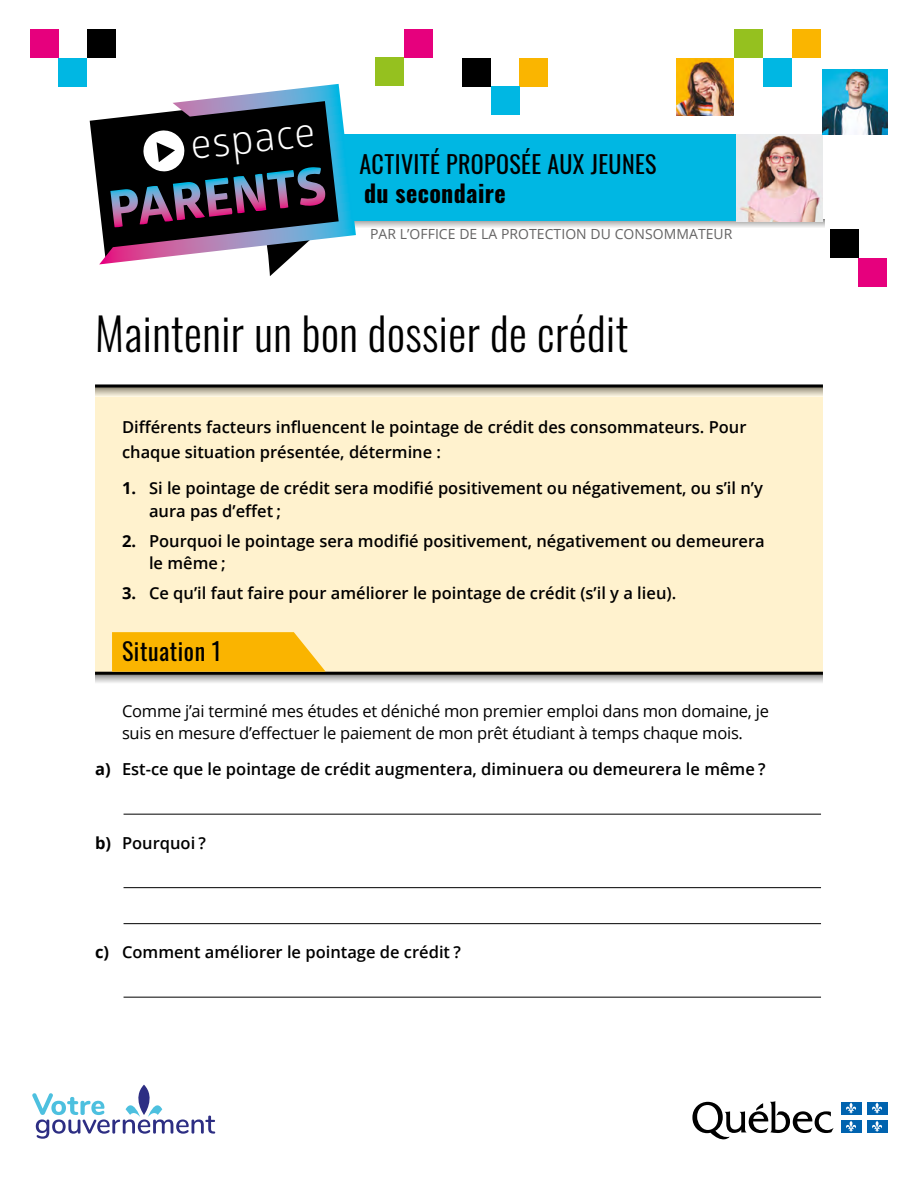
<style>
.page{position:relative;width:918px;height:1188px;background:#fff}
.page>*{position:absolute;margin:0;border:0;box-sizing:border-box;transform-origin:0 0}
.Titre_1{font:300 45px "Oswald";letter-spacing:.01em;color:#000}
.t1{font:40.5px "Glober";color:#fff}
.Activité{font:24px "Oswald";letter-spacing:.015em;color:#000}
.Activité-2{font:700 24px "Oswald";letter-spacing:.015em;color:#000}
.Titre2{font:24px "Oswald";letter-spacing:.025em;color:#000}
.p_retrait{font:600 16.5px/22.5px "Open Sans";color:#000}
.t2{font:16.5px/22.5px "Open Sans";letter-spacing:-.015em;color:#000}
.Activité-3{font:13.95px "Open Sans";letter-spacing:.005em;color:#646363}
.s1{font-weight:700}
</style>
<div class="page">
<div style="left:95px;top:387px;width:728px;height:288px;background:#fff2ce"></div>
<hr style="left:95px;top:384px;width:728px;height:3px;background:#000">
<svg style="left:95px;top:387px;width:728px;height:9px;background:#bbb5a3"></svg>
<svg style="left:356px;top:219px;width:468px;height:9px;background:#d4d3d3"></svg>
<svg style="left:95px;top:675px;width:728px;height:8px;background:#c7c7c7"></svg>
<div style="left:31px;top:29px;width:28px;height:29px;background:#e6007d"></div>
<div style="left:87px;top:29px;width:29px;height:29px;background:#000"></div>
<div style="left:58px;top:58px;width:29px;height:29px;background:#00b7e3"></div>
<div style="left:375px;top:57px;width:29px;height:29px;background:#95c11f"></div>
<div style="left:404px;top:29px;width:29px;height:28px;background:#e6007d"></div>
<div style="left:462px;top:58px;width:29px;height:29px;background:#000"></div>
<div style="left:519px;top:58px;width:29px;height:29px;background:#fab500"></div>
<div style="left:491px;top:86px;width:28px;height:29px;background:#00b7e3"></div>
<div style="left:734px;top:29px;width:29px;height:29px;background:#95c11f"></div>
<div style="left:792px;top:29px;width:29px;height:29px;background:#fab500"></div>
<div style="left:763px;top:58px;width:29px;height:29px;background:#00b7e3"></div>
<div style="left:113px;top:135px;width:692px;height:86px;background:#00b7e3"></div>
<svg style="left:260px;top:84px;width:96px;height:153px"></svg>
<svg style="left:90px;top:93px;width:254px;height:183px"></svg>
<div style="left:830px;top:229px;width:29px;height:29px;background:#000"></div>
<div style="left:859px;top:258px;width:28px;height:29px;background:#e6007d"></div>
<img style="left:736px;top:135px;width:87px;height:86px">
<img style="left:677px;top:58px;width:57px;height:57px">
<img style="left:823px;top:69px;width:65px;height:66px">
<svg style="left:32px;top:1085px;width:183px;height:54px"></svg>
<svg style="left:692px;top:1101px;width:142px;height:39px"></svg>
<div style="left:841px;top:1102px;width:20px;height:12px;background:#0063af"></div>
<svg style="left:846px;top:1102px;width:10px;height:12px"></svg>
<div style="left:867px;top:1102px;width:20px;height:12px;background:#0063af"></div>
<svg style="left:872px;top:1102px;width:10px;height:12px"></svg>
<div style="left:841px;top:1120px;width:20px;height:12px;background:#0063af"></div>
<svg style="left:846px;top:1121px;width:10px;height:11px"></svg>
<div style="left:867px;top:1120px;width:20px;height:12px;background:#0063af"></div>
<svg style="left:872px;top:1121px;width:10px;height:11px"></svg>
<hr style="left:95px;top:672px;width:728px;height:3px;background:#000">
<svg style="left:112px;top:632px;width:214px;height:40px;background:#f9b810"></svg>
<hr style="left:124px;top:814px;width:697px;height:1px;background:#000">
<hr style="left:124px;top:887px;width:697px;height:1px;background:#000">
<hr style="left:124px;top:923px;width:697px;height:1px;background:#000">
<hr style="left:124px;top:997px;width:697px;height:1px;background:#000">
<h2 class="t1" style="left:187px;top:118px;width:127px;rotate:-7deg">espace</h2>
<p class="Activité" style="left:360px;top:143px;width:299px">ACTIVITÉ PROPOSÉE AUX JEUNES</p>
<p class="Activité-2" style="left:364px;top:181px;width:143px">du secondaire</p>
<p class="Activité-3" style="left:370px;top:224px;width:364px">PAR L’OFFICE DE LA PROTECTION DU CONSOMMATEUR</p>
<h1 class="Titre_1" style="left:95px;top:294px;width:535px">Maintenir un bon dossier de crédit</h1>
<p class="p_retrait" style="left:122px;top:414px;width:626px;line-height:25.5px">Différents facteurs influencent le pointage de crédit des consommateurs. Pour chaque situation présentée, détermine :</p>
<p class="p_retrait" style="left:149px;top:477px;width:615px;text-indent:-27px"><span class="s1">1.</span> Si le pointage de crédit sera modifié positivement ou négativement, ou s’il n’y aura pas d’effet ;</p>
<p class="p_retrait" style="left:149px;top:529px;width:617px;text-indent:-27px"><span class="s1">2.</span> Pourquoi le pointage sera modifié positivement, négativement ou demeurera le même ;</p>
<p class="p_retrait" style="left:122px;top:582px;width:556px"><span class="s1">3.</span> Ce qu’il faut faire pour améliorer le pointage de crédit (s’il y a lieu).</p>
<h2 class="Titre2" style="left:122px;top:630px;width:101px">Situation 1</h2>
<p class="t2" style="left:122px;top:699px;width:648px">Comme j’ai terminé mes études et déniché mon premier emploi dans mon domaine, je suis en mesure d’effectuer le paiement de mon prêt étudiant à temps chaque mois.</p>
<p class="p_retrait" style="left:95px;top:758px;width:672px"><span class="s1">a)</span> Est-ce que le pointage de crédit augmentera, diminuera ou demeurera le même ?</p>
<p class="p_retrait" style="left:95px;top:831px;width:113px"><span class="s1">b)</span> Pourquoi ?</p>
<p class="p_retrait" style="left:95px;top:941px;width:367px"><span class="s1">c)</span> Comment améliorer le pointage de crédit ?</p>
</div>
